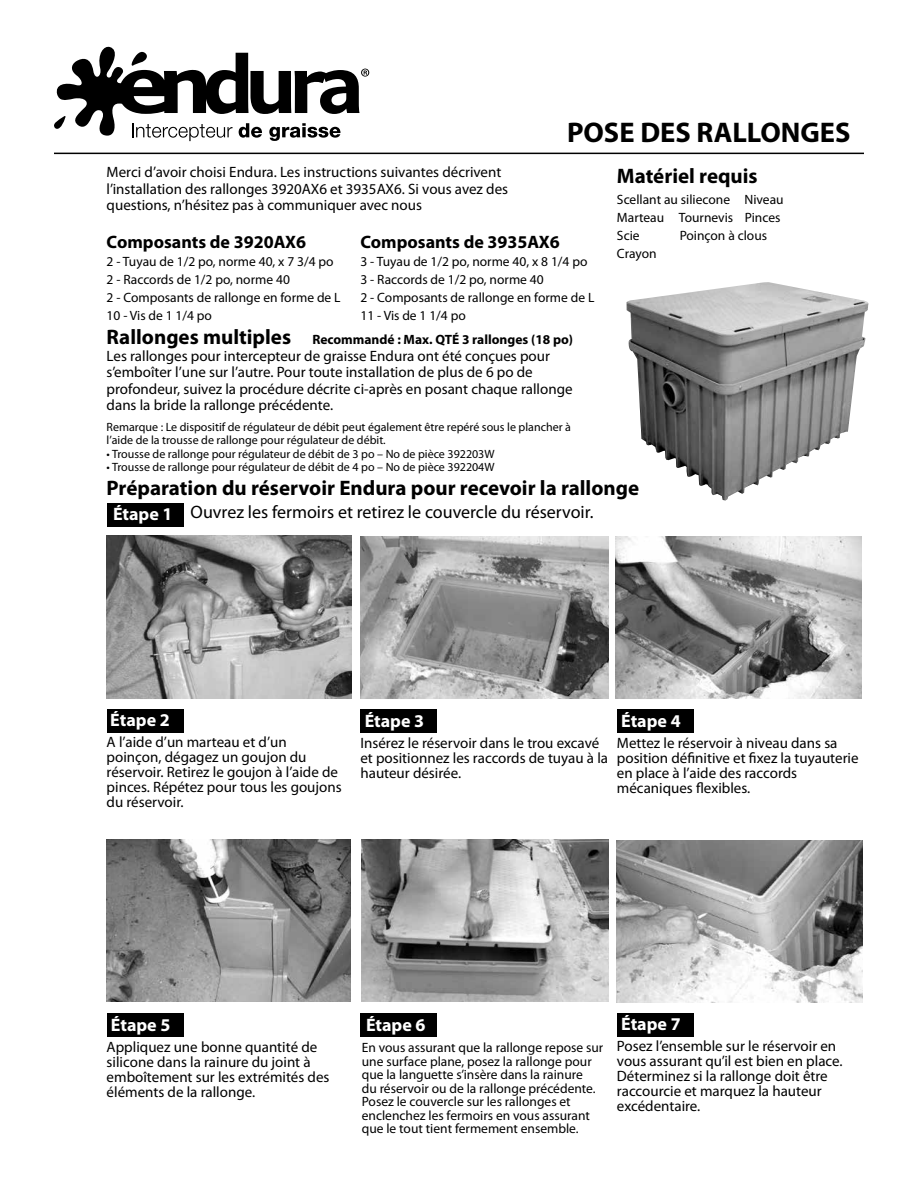
<style>
.page{position:relative;width:918px;height:1188px;background:#fff}
.page>*{position:absolute;margin:0;border:0;box-sizing:border-box;transform-origin:0 0}
.t1{font:700 28.5px "Myriad Pro";color:#000}
.t2{font:700 21px "Myriad Pro";color:#000}
.t3{font:18px "Myriad Pro";color:#000}
.t4{font:700 18px "Myriad Pro";color:#fff}
.t5{font:700 18px "Myriad Pro";color:#000}
.t6{font:15px/15px "Myriad Pro";color:#000}
.t7{font:13.5px/18px "Myriad Pro";color:#000}
.t8{font:700 13.5px "Myriad Pro";color:#000}
.t9{font:12px/13.5px "Myriad Pro";color:#000}
.s1{font-size:21px}
</style>
<div class="page">
<div style="left:617px;top:1013px;width:77px;height:24px;background:#000"></div>
<div style="left:360px;top:1013px;width:77px;height:24px;background:#000"></div>
<div style="left:107px;top:1013px;width:77px;height:23px;background:#000"></div>
<div style="left:617px;top:710px;width:77px;height:23px;background:#000"></div>
<div style="left:360px;top:710px;width:77px;height:23px;background:#000"></div>
<div style="left:107px;top:709px;width:77px;height:24px;background:#000"></div>
<img style="left:107px;top:536px;width:245px;height:163px">
<img style="left:616px;top:536px;width:246px;height:163px">
<img style="left:360px;top:536px;width:249px;height:163px">
<img style="left:107px;top:840px;width:244px;height:162px">
<img style="left:362px;top:840px;width:247px;height:162px">
<svg style="left:54px;top:47px;width:315px;height:94px"></svg>
<hr style="left:54px;top:153px;width:810px;height:1px;background:#000">
<div style="left:107px;top:503px;width:77px;height:24px;background:#000"></div>
<img style="left:617px;top:840px;width:245px;height:162px">
<img style="left:626px;top:282px;width:243px;height:219px">
<h1 class="t1" style="left:567px;top:114px;width:285px">POSE DES RALLONGES</h1>
<p class="t6" style="left:107px;top:164px;width:403px;line-height:16.5px">Merci d’avoir choisi Endura. Les instructions suivantes décrivent l’installation des rallonges 3920AX6 et 3935AX6. Si vous avez des questions, n’hésitez pas à communiquer avec nous</p>
<p class="t5" style="left:107px;top:230px;width:201px">Composants de 3920AX6</p>
<p class="t7" style="left:107px;top:252px;width:236px">2 - Tuyau de 1/2 po, norme 40, x 7 3/4 po<br>2 - Raccords de 1/2 po, norme 40<br>2 - Composants de rallonge en forme de L<br>10 - Vis de 1 1/4 po</p>
<p class="t5" style="left:360px;top:230px;width:201px">Composants de 3935AX6</p>
<p class="t7" style="left:360px;top:252px;width:236px">3 - Tuyau de 1/2 po, norme 40, x 8 1/4 po<br>3 - Raccords de 1/2 po, norme 40<br>2 - Composants de rallonge en forme de L<br>11 - Vis de 1 1/4 po</p>
<p class="t8" style="left:107px;top:331px;width:468px"><span class="s1">Rallonges multiples</span> Recommandé : Max. QTÉ 3 rallonges (18 po)</p>
<p class="t6" style="left:107px;top:347px;width:467px;line-height:16.5px">Les rallonges pour intercepteur de graisse Endura ont été conçues pour s’emboîter l’une sur l’autre. Pour toute installation de plus de 6 po de profondeur, suivez la procédure décrite ci-après en posant chaque rallonge dans la bride la rallonge précédente.</p>
<p class="t9" style="left:107px;top:420px;width:466px">Remarque : Le dispositif de régulateur de débit peut également être repéré sous le plancher à l’aide de la trousse de rallonge pour régulateur de débit.</p>
<p class="t9" style="left:107px;top:447px;width:389px">• Trousse de rallonge pour régulateur de débit de 3 po – No de pièce 392203W</p>
<p class="t9" style="left:107px;top:460px;width:389px">• Trousse de rallonge pour régulateur de débit de 4 po – No de pièce 392204W</p>
<h2 class="t2" style="left:617px;top:162px;width:142px">Matériel requis</h2>
<p class="t7" style="left:617px;top:190px;width:168px">Scellant au siliecone Niveau<br>Marteau Tournevis Pinces<br>Scie</p>
<p class="t7" style="left:680px;top:226px;width:89px">Poinçon à clous</p>
<p class="t7" style="left:617px;top:244px;width:41px">Crayon</p>
<h2 class="t2" style="left:107px;top:474px;width:534px">Préparation du réservoir Endura pour recevoir la rallonge</h2>
<p class="t3" style="left:191px;top:501px;width:404px">Ouvrez les fermoirs et retirez le couvercle du réservoir.</p>
<p class="t4" style="left:113px;top:502px;width:61px">Étape 1</p>
<p class="t4" style="left:110px;top:708px;width:61px">Étape 2</p>
<p class="t6" style="left:107px;top:734px;width:237px">A l’aide d’un marteau et d’un poinçon, dégagez un goujon du réservoir. Retirez le goujon à l’aide de pinces. Répétez pour tous les goujons du réservoir.</p>
<p class="t4" style="left:365px;top:709px;width:61px">Étape 3</p>
<p class="t6" style="left:360px;top:736px;width:249px">Insérez le réservoir dans le trou excavé et positionnez les raccords de tuyau à la hauteur désirée.</p>
<p class="t4" style="left:621px;top:709px;width:61px">Étape 4</p>
<p class="t6" style="left:617px;top:736px;width:243px">Mettez le réservoir à niveau dans sa position définitive et fixez la tuyauterie en place à l’aide des raccords mécaniques flexibles.</p>
<p class="t4" style="left:111px;top:1013px;width:61px">Étape 5</p>
<p class="t6" style="left:107px;top:1039px;width:224px">Appliquez une bonne quantité de silicone dans la rainure du joint à emboîtement sur les extrémités des éléments de la rallonge.</p>
<p class="t4" style="left:366px;top:1013px;width:61px">Étape 6</p>
<p class="t7" style="left:362px;top:1041px;width:243px;line-height:13.5px">En vous assurant que la rallonge repose sur une surface plane, posez la rallonge pour que la languette s’insère dans la rainure<br>du réservoir ou de la rallonge précédente.<br>Posez le couvercle sur les rallonges et enclenchez les fermoirs en vous assurant que le tout tient fermement ensemble.</p>
<p class="t4" style="left:621px;top:1013px;width:61px">Étape 7</p>
<p class="t6" style="left:617px;top:1039px;width:227px">Posez l’ensemble sur le réservoir en vous assurant qu’il est bien en place.<br>Déterminez si la rallonge doit être raccourcie et marquez la hauteur excédentaire.</p>
</div>
